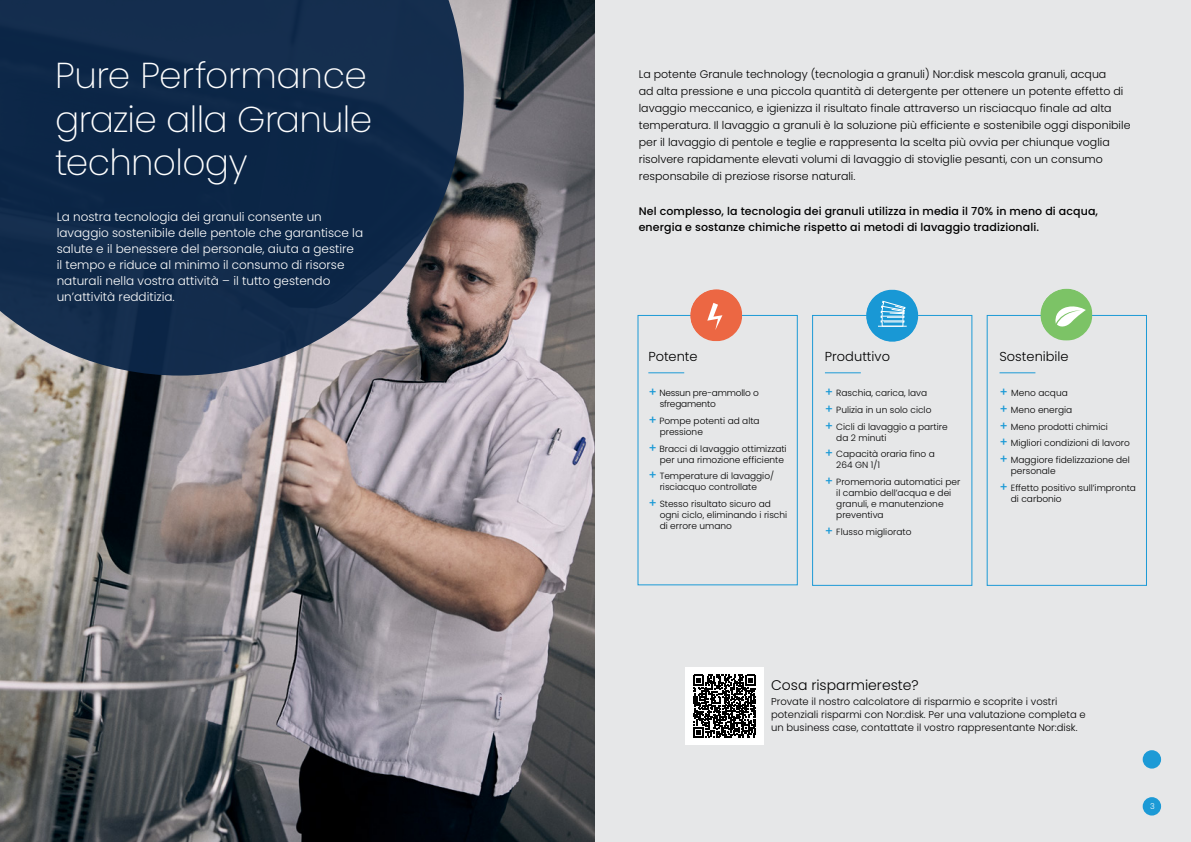
<style>
.page{position:relative;width:1191px;height:842px;background:#fff}
.page>*{position:absolute;margin:0;border:0;box-sizing:border-box;transform-origin:0 0}
.t1{font:200 36px/43.2px "Poppins";letter-spacing:-.02em;color:#fff}
.t2{font:300 14px "Poppins";color:#000}
.t3{font:300 13px "Poppins";color:#000}
.t4{font:300 12px/16px "Poppins";color:#fff}
.t5{font:300 11px/17px "Poppins";color:#000}
.t6{font:500 11px/16px "Poppins";letter-spacing:.01em;color:#000}
.t7{font:300 10px/13px "Poppins";color:#000}
.t8{font:300 9px/16.7px "Poppins";color:#000}
.t9{font:300 9px/11px "Poppins";letter-spacing:-.02em;color:#000}
.t10{font:300 8px "Poppins";color:#fff}
.s1{font-weight:500;font-size:12px;color:#1c9ad6}
</style>
<div class="page">
<img style="left:0;top:0;width:595px;height:842px">
<svg style="left:0;top:0;width:464px;height:376px;background:#203551"></svg>
<div style="left:595px;top:0;width:596px;height:842px;background:#e6e7e8"></div>
<svg style="left:763px;top:732px;width:399px;height:84px"></svg>
<div style="left:812px;top:315px;width:160px;height:271px;border:1px solid #1c9ad6"></div>
<div style="left:987px;top:315px;width:159px;height:271px;border:1px solid #1c9ad6"></div>
<svg style="left:690px;top:289px;width:52px;height:52px"></svg>
<svg style="left:865px;top:289px;width:53px;height:53px"></svg>
<svg style="left:1040px;top:289px;width:52px;height:52px"></svg>
<div style="left:685px;top:667px;width:78px;height:78px;background:#fff"></div>
<svg style="left:693px;top:675px;width:63px;height:63px"></svg>
<hr style="left:825px;top:372px;width:36px;height:1px;background:#1c9ad6">
<hr style="left:999px;top:372px;width:36px;height:1px;background:#1c9ad6">
<hr style="left:648px;top:372px;width:36px;height:1px;background:#1c9ad6">
<h1 class="t1" style="left:55px;top:54px;width:318px">Pure Performance grazie alla Granule technology</h1>
<p class="t4" style="left:57px;top:209px;width:308px">La nostra tecnologia dei granuli consente un lavaggio sostenibile delle pentole che garantisce la salute e il benessere del personale, aiuta a gestire<br>il tempo e riduce al minimo il consumo di risorse naturali nella vostra attività – il tutto gestendo un’attività redditizia.</p>
<p class="t5" style="left:639px;top:66px;width:493px">La potente Granule technology (tecnologia a granuli) Nor:disk mescola granuli, acqua<br>ad alta pressione e una piccola quantità di detergente per ottenere un potente effetto di lavaggio meccanico, e igienizza il risultato finale attraverso un risciacquo finale ad alta temperatura. Il lavaggio a granuli è la soluzione più efficiente e sostenibile oggi disponibile per il lavaggio di pentole e teglie e rappresenta la scelta più ovvia per chiunque voglia risolvere rapidamente elevati volumi di lavaggio di stoviglie pesanti, con un consumo responsabile di preziose risorse naturali.</p>
<p class="t6" style="left:639px;top:203px;width:461px">Nel complesso, la tecnologia dei granuli utilizza in media il 70% in meno di acqua, energia e sostanze chimiche rispetto ai metodi di lavaggio tradizionali.</p>
<h3 class="t3" style="left:648px;top:349px;width:51px">Potente</h3>
<p class="t9" style="left:659px;top:388px;width:101px;text-indent:-11px"><span class="s1">+</span> Nessun pre-ammollo o sfregamento</p>
<p class="t8" style="left:659px;top:415px;width:101px;line-height:11px;text-indent:-11px"><span class="s1">+</span> Pompe potenti ad alta pressione</p>
<p class="t8" style="left:648px;top:443px;width:140px;line-height:11px;text-align:right"><span class="s1">+</span> Bracci di lavaggio ottimizzati per una rimozione efficiente</p>
<p class="t8" style="left:659px;top:471px;width:116px;line-height:11px;text-indent:-11px"><span class="s1">+</span> Temperature di lavaggio/ risciacquo controllate</p>
<p class="t8" style="left:659px;top:498px;width:129px;line-height:11px;text-indent:-11px"><span class="s1">+</span> Stesso risultato sicuro ad ogni ciclo, eliminando i rischi di errore umano</p>
<h3 class="t3" style="left:825px;top:349px;width:67px">Produttivo</h3>
<p class="t8" style="left:825px;top:385px;width:124px"><span class="s1">+</span> Raschia, carica, lava<br><span class="s1">+</span> Pulizia in un solo ciclo<br><span class="s1">+</span> Cicli di lavaggio a partire</p>
<p class="t8" style="left:825px;top:429px;width:111px;text-indent:11px">da 2 minuti<br><span class="s1">+</span> Capacità oraria fino a</p>
<p class="t8" style="left:825px;top:457px;width:137px;text-indent:11px">264 GN 1/1<br><span class="s1">+</span> Promemoria automatici per</p>
<p class="t8" style="left:836px;top:487px;width:117px;line-height:11px">il cambio dell’acqua e dei granuli, e manutenzione preventiva</p>
<p class="t8" style="left:825px;top:523px;width:88px"><span class="s1">+</span> Flusso migliorato</p>
<h3 class="t3" style="left:999px;top:349px;width:71px">Sostenibile</h3>
<p class="t8" style="left:999px;top:385px;width:132px"><span class="s1">+</span> Meno acqua<br><span class="s1">+</span> Meno energia<br><span class="s1">+</span> Meno prodotti chimici<br><span class="s1">+</span> Migliori condizioni di lavoro <span class="s1">+</span> Maggiore fidelizzazione del</p>
<p class="t8" style="left:999px;top:462px;width:138px;text-indent:11px">personale<br><span class="s1">+</span> Effetto positivo sull’impronta</p>
<p class="t8" style="left:1010px;top:490px;width:52px">di carbonio</p>
<h2 class="t2" style="left:771px;top:676px;width:149px">Cosa risparmiereste?</h2>
<p class="t7" style="left:771px;top:695px;width:316px">Provate il nostro calcolatore di risparmio e scoprite i vostri potenziali risparmi con Nor:disk. Per una valutazione completa e un business case, contattate il vostro rappresentante Nor:disk.</p>
<p class="t10" style="left:1150px;top:802px;width:6px">3</p>
</div>
